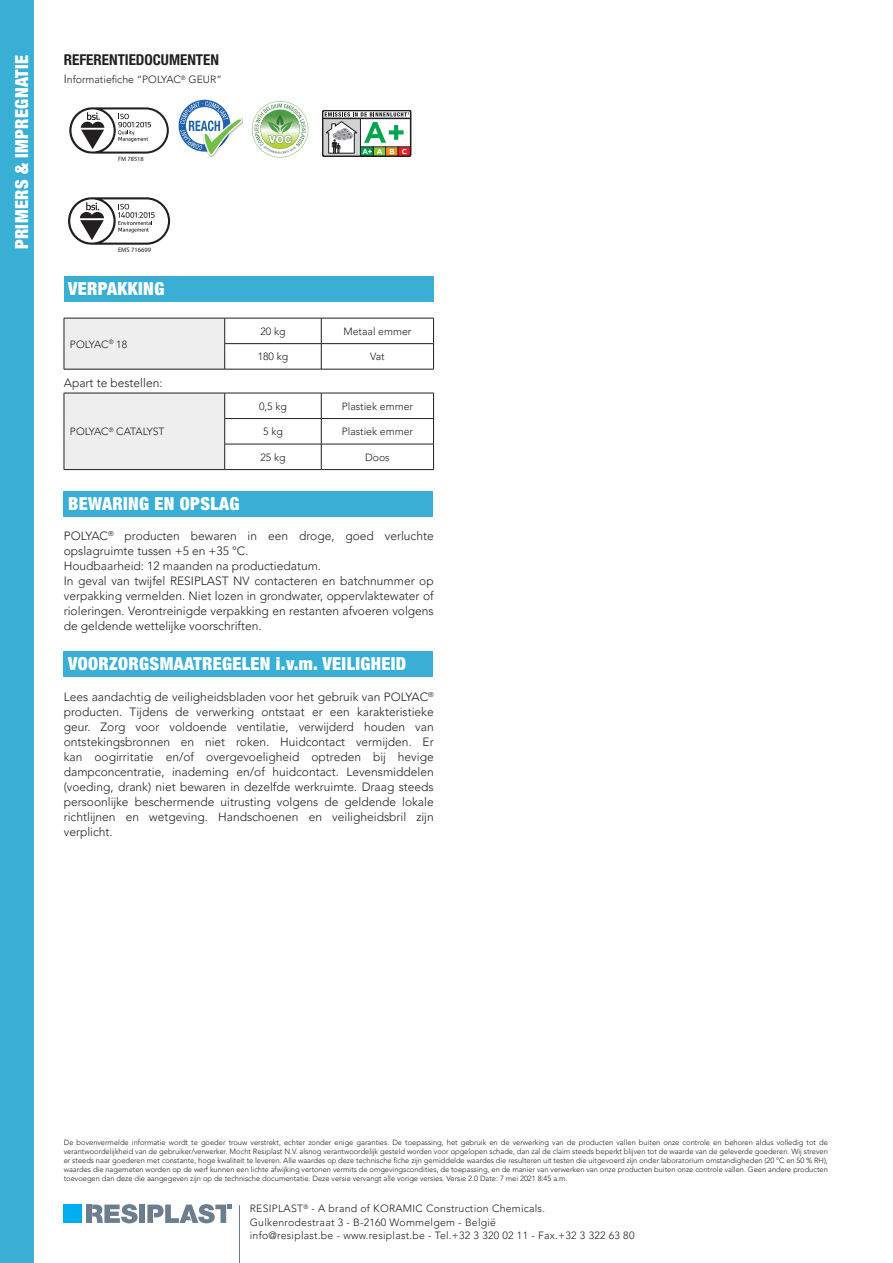
<style>
.page{position:relative;width:893px;height:1263px;background:#fff}
.page>*{position:absolute;margin:0;border:0;box-sizing:border-box;transform-origin:0 0}
.BODY_TEXT{font:900 condensed 18px "Helvetica Neue LT Std";letter-spacing:.02em;color:#fff}
.TItle_niv_2{font:700 condensed 15px "Helvetica Neue LT Std";color:#231f20}
.BODY_TEXT-2{font:300 12px/15px "Avenir LT Pro";color:#231f20;text-align:justify}
.BODY_TEXT-3{font:300 10.5px/13.5px "Avenir LT Pro";letter-spacing:.025em;color:#231f20}
.BODY_TEXT-4{font:300 10.5px "Avenir LT Pro";color:#231f20}
.Body_7{font:300 7.5px/9px "Avenir LT Pro";color:#231f20;text-align:justify}
.t1{font:6.45px "Myriad Pro";color:#231f20}
.t2{font:6.3px "Myriad Pro";color:#231f20}
.s1{font-size:12px}
</style>
<div class="page">
<div style="left:0;top:0;width:34px;height:1263px;background:#39afd6"></div>
<hr style="left:240px;top:1205px;width:1px;height:58px;background:#6c7d8e">
<div style="left:139px;top:1204px;width:6px;height:19px;background:#6c7d8e"></div>
<div style="left:86px;top:1204px;width:5px;height:19px;background:#6c7d8e"></div>
<svg style="left:92px;top:1204px;width:46px;height:19px"></svg>
<svg style="left:147px;top:1204px;width:84px;height:19px"></svg>
<div style="left:64px;top:1204px;width:18px;height:19px;background:#00aeef"></div>
<svg style="left:69px;top:107px;width:100px;height:47px"></svg>
<svg style="left:179px;top:100px;width:63px;height:56px"></svg>
<svg style="left:252px;top:101px;width:56px;height:56px"></svg>
<svg style="left:322px;top:110px;width:89px;height:47px"></svg>
<svg style="left:68px;top:197px;width:102px;height:48px"></svg>
<div style="left:64px;top:276px;width:369px;height:25px;background:#39afd6"></div>
<div style="left:64px;top:318px;width:161px;height:51px;background:#eeeeef"></div>
<hr style="left:64px;top:318px;width:161px;height:1px;background:#231f20">
<hr style="left:225px;top:318px;width:96px;height:1px;background:#231f20">
<svg style="left:64px;top:318px;width:1px;height:51px"></svg>
<hr style="left:225px;top:343px;width:96px;height:1px;background:#231f20">
<svg style="left:224px;top:318px;width:1px;height:51px"></svg>
<hr style="left:64px;top:369px;width:161px;height:1px;background:#231f20">
<hr style="left:225px;top:369px;width:96px;height:1px;background:#231f20">
<hr style="left:321px;top:318px;width:113px;height:1px;background:#231f20">
<hr style="left:321px;top:343px;width:113px;height:1px;background:#231f20">
<svg style="left:321px;top:318px;width:1px;height:51px"></svg>
<svg style="left:433px;top:318px;width:1px;height:51px"></svg>
<hr style="left:321px;top:369px;width:113px;height:1px;background:#231f20">
<div style="left:64px;top:393px;width:161px;height:77px;background:#eeeeef"></div>
<hr style="left:64px;top:393px;width:161px;height:1px;background:#231f20">
<svg style="left:64px;top:393px;width:1px;height:76px"></svg>
<hr style="left:64px;top:469px;width:161px;height:1px;background:#231f20">
<hr style="left:225px;top:393px;width:96px;height:1px;background:#231f20">
<hr style="left:321px;top:393px;width:113px;height:1px;background:#231f20">
<hr style="left:225px;top:418px;width:96px;height:1px;background:#231f20">
<hr style="left:321px;top:418px;width:113px;height:1px;background:#231f20">
<hr style="left:225px;top:444px;width:96px;height:1px;background:#231f20">
<svg style="left:224px;top:393px;width:1px;height:76px"></svg>
<hr style="left:321px;top:444px;width:113px;height:1px;background:#231f20">
<svg style="left:321px;top:393px;width:1px;height:76px"></svg>
<svg style="left:433px;top:393px;width:1px;height:76px"></svg>
<hr style="left:225px;top:469px;width:96px;height:1px;background:#231f20">
<hr style="left:321px;top:469px;width:113px;height:1px;background:#231f20">
<div style="left:64px;top:491px;width:369px;height:25px;background:#39afd6"></div>
<div style="left:64px;top:651px;width:369px;height:26px;background:#39afd6"></div>
<h1 class="BODY_TEXT" style="left:11px;top:249px;width:195px;rotate:-90deg">PRIMERS &amp; IMPREGNATIE</h1>
<p class="TItle_niv_2" style="left:64px;top:50px;width:157px">REFERENTIEDOCUMENTEN</p>
<p class="BODY_TEXT-4" style="left:64px;top:74px;width:160px"><span class="s1">I</span>nformatiefiche “POLYAC<sup>®</sup> GEUR”</p>
<p class="t2" style="left:118px;top:155px;width:27px">FM 78518</p>
<p class="t1" style="left:118px;top:246px;width:35px">EMS 716699</p>
<p class="BODY_TEXT" style="left:68px;top:278px;width:98px">VERPAKKING</p>
<p class="BODY_TEXT-4" style="left:70px;top:338px;width:59px">POLYAC<sup>®</sup> 18</p>
<p class="BODY_TEXT-2" style="left:64px;top:375px;width:100px">Apart te bestellen:</p>
<p class="BODY_TEXT-4" style="left:70px;top:425px;width:96px">POLYAC<sup>®</sup> CATALYST</p>
<p class="BODY_TEXT-3" style="left:260px;top:324px;width:27px">20 kg</p>
<p class="BODY_TEXT-4" style="left:343px;top:325px;width:69px">Metaal emmer</p>
<p class="BODY_TEXT-3" style="left:258px;top:350px;width:32px">180 kg</p>
<p class="BODY_TEXT-3" style="left:370px;top:350px;width:16px">Vat</p>
<p class="BODY_TEXT-3" style="left:259px;top:399px;width:29px">0,5 kg</p>
<p class="BODY_TEXT-4" style="left:342px;top:400px;width:73px">Plastiek emmer</p>
<p class="BODY_TEXT-3" style="left:263px;top:425px;width:21px">5 kg</p>
<p class="BODY_TEXT-4" style="left:342px;top:425px;width:73px">Plastiek emmer</p>
<p class="BODY_TEXT-3" style="left:260px;top:450px;width:27px">25 kg</p>
<p class="BODY_TEXT-3" style="left:365px;top:450px;width:26px">Doos</p>
<p class="BODY_TEXT" style="left:68px;top:492px;width:173px">BEWARING EN OPSLAG</p>
<p class="BODY_TEXT-2" style="left:64px;top:529px;width:371px">POLYAC<sup>®</sup> producten bewaren in een droge, goed verluchte opslagruimte tussen +5 en +35 °C.</p>
<p class="BODY_TEXT-2" style="left:64px;top:559px;width:259px">Houdbaarheid: 12 maanden na productiedatum.</p>
<p class="BODY_TEXT-2" style="left:64px;top:574px;width:371px">In geval van twijfel RESIPLAST NV contacteren en batchnummer op verpakking vermelden. Niet lozen in grondwater, oppervlaktewater of rioleringen. Verontreinigde verpakking en restanten afvoeren volgens de geldende wettelijke voorschriften.</p>
<p class="BODY_TEXT" style="left:68px;top:653px;width:340px">VOORZORGSMAATREGELEN i.v.m. VEILIGHEID</p>
<p class="BODY_TEXT-2" style="left:64px;top:689px;width:371px">Lees aandachtig de veiligheidsbladen voor het gebruik van POLYAC<sup>® </sup>producten. Tijdens de verwerking ontstaat er een karakteristieke geur. Zorg voor voldoende ventilatie, verwijderd houden van ontstekingsbronnen en niet roken. Huidcontact vermijden. Er kan oogirritatie en/of overgevoeligheid optreden bij hevige dampconcentratie, inademing en/of huidcontact. Levensmiddelen (voeding, drank) niet bewaren in dezelfde werkruimte. Draag steeds persoonlijke beschermende uitrusting volgens de geldende lokale richtlijnen en wetgeving. Handschoenen en veiligheidsbril zijn verplicht.</p>
<p class="Body_7" style="left:64px;top:1138px;width:766px">De bovenvermelde informatie wordt te goeder trouw verstrekt, echter zonder enige garanties. De toepassing, het gebruik en de verwerking van de producten vallen buiten onze controle en behoren aldus volledig tot de verantwoordelijkheid van de gebruiker/verwerker. Mocht Resiplast N.V. alsnog verantwoordelijk gesteld worden voor opgelopen schade, dan zal de claim steeds beperkt blijven tot de waarde van de geleverde goederen. Wij streven er steeds naar goederen met constante, hoge kwaliteit te leveren. Alle waardes op deze technische fiche zijn gemiddelde waardes die resulteren uit testen die uitgevoerd zijn onder laboratorium omstandigheden (20 °C en 50 % RH), waardes die nagemeten worden op de werf kunnen een lichte afwijking vertonen vermits de omgevingscondities, de toepassing, en de manier van verwerken van onze producten buiten onze controle vallen. Geen andere producten toevoegen dan deze die aangegeven zijn op de technische documentatie. Deze versie vervangt alle vorige versies. Versie 2.0 Date: 7 mei 2021 8:45 a.m.</p>
<h3 class="BODY_TEXT-3" style="left:250px;top:1202px;width:386px">RESIPLAST<sup>®</sup> - A brand of KORAMIC Construction Chemicals.<br>Gulkenrodestraat 3 - B-2160 Wommelgem - België<br>info@resiplast.be - www.resiplast.be - Tel.+32 3 320 02 11 - Fax.+32 3 322 63 80</h3>
</div>
